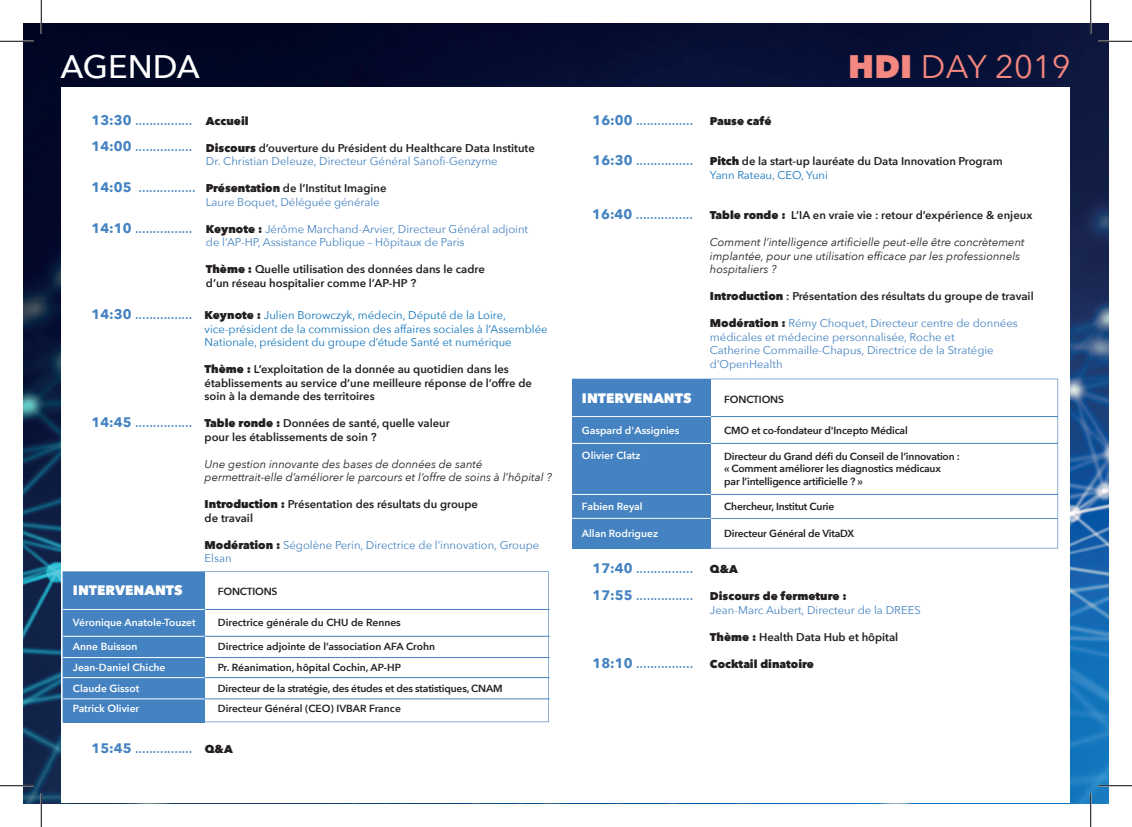
<style>
.page{position:relative;width:1132px;height:827px;background:#fff}
.page>*{position:absolute;margin:0;border:0;box-sizing:border-box;transform-origin:0 0}
.t1{font:32.5px "Avenir Next";color:#f4877f}
.t2{font:500 32.5px "Avenir Next";color:#fff}
.t3{font:500 13.75px "Avenir Next";color:#4482c1}
.t4{font:800 13.75px "Avenir Next";color:#fff}
.t5{font:600 11.25px/13.5px "Avenir Next";color:#231f20}
.t6{font:11.25px/13.5px "Avenir Next";color:#4482c1}
.t7{font:italic 11.25px/13.5px "Avenir Next";color:#231f20}
.t8{font:11.25px/13.5px "Avenir Next";color:#1074bc}
.t9{font:800 11.25px "Avenir Next";color:#231f20}
.t10{font:600 10.25px/12.5px "Avenir Next";letter-spacing:-.02em;color:#231f20}
.t11{font:600 10.25px/20.6px "Avenir Next";color:#231f20}
.t12{font:600 10.25px/20.6px "Avenir Next";color:#fff}
.s1{font-weight:800}
.s2{font-weight:700}
.s3{font-weight:800;color:#231f20}
.s4{font-weight:600;color:#231f20}
.s5{font-weight:800;font-size:11.25px;color:#231f20}
.s6{font-weight:400;color:#1074bc}
</style>
<div class="page">
<img style="left:24px;top:24px;width:1084px;height:779px">
<div style="left:62px;top:87px;width:1007px;height:716px;background:#fff"></div>
<svg style="left:63px;top:571px;width:486px;height:151px"></svg>
<hr style="left:204px;top:609px;width:345px;height:1px;background:#4482c1">
<hr style="left:204px;top:636px;width:345px;height:1px;background:#4482c1">
<hr style="left:204px;top:657px;width:345px;height:1px;background:#4482c1">
<hr style="left:204px;top:677px;width:345px;height:1px;background:#4482c1">
<hr style="left:204px;top:698px;width:345px;height:1px;background:#4482c1">
<hr style="left:63px;top:609px;width:141px;height:1px;background:#fff">
<hr style="left:63px;top:636px;width:141px;height:1px;background:#fff">
<svg style="left:572px;top:379px;width:485px;height:139px"></svg>
<svg style="left:572px;top:518px;width:485px;height:30px"></svg>
<hr style="left:711px;top:416px;width:346px;height:1px;background:#4482c1">
<hr style="left:711px;top:443px;width:346px;height:1px;background:#4482c1">
<hr style="left:572px;top:416px;width:139px;height:1px;background:#fff">
<hr style="left:572px;top:443px;width:139px;height:1px;background:#fff">
<hr style="left:711px;top:494px;width:346px;height:1px;background:#4482c1">
<hr style="left:572px;top:494px;width:139px;height:1px;background:#fff">
<hr style="left:572px;top:518px;width:139px;height:1px;background:#fff">
<hr style="left:63px;top:657px;width:141px;height:1px;background:#fff">
<hr style="left:63px;top:677px;width:141px;height:1px;background:#fff">
<hr style="left:63px;top:698px;width:141px;height:1px;background:#fff">
<hr style="left:0;top:40px;width:34px;height:2px;background:#fff">
<hr style="left:1098px;top:40px;width:33px;height:2px;background:#fff">
<hr style="left:40px;top:0;width:2px;height:34px;background:#fff">
<hr style="left:40px;top:793px;width:2px;height:34px;background:#fff">
<hr style="left:1089px;top:0;width:2px;height:34px;background:#fff">
<hr style="left:1089px;top:793px;width:2px;height:34px;background:#fff">
<hr style="left:0;top:41px;width:34px;height:1px;background:#000">
<hr style="left:1098px;top:41px;width:33px;height:1px;background:#000">
<hr style="left:0;top:785px;width:34px;height:1px;background:#000">
<hr style="left:1098px;top:785px;width:33px;height:1px;background:#000">
<hr style="left:41px;top:0;width:1px;height:34px;background:#000">
<hr style="left:41px;top:793px;width:1px;height:34px;background:#000">
<hr style="left:1090px;top:0;width:1px;height:34px;background:#000">
<hr style="left:1090px;top:793px;width:1px;height:34px;background:#000">
<h1 class="t2" style="left:60px;top:39px;width:141px">AGENDA</h1>
<h1 class="t1" style="left:848px;top:39px;width:224px"><span class="s1">HDI</span> DAY 2019</h1>
<p class="t3" style="left:91px;top:108px;width:102px"><span class="s2">13:30</span> ................</p>
<p class="t3" style="left:91px;top:135px;width:102px"><span class="s2">14:00</span> ................</p>
<p class="t3" style="left:91px;top:176px;width:106px"><span class="s2">14:05</span> ................</p>
<p class="t3" style="left:91px;top:216px;width:102px"><span class="s2">14:10</span> ................</p>
<p class="t3" style="left:91px;top:303px;width:102px"><span class="s2">14:30</span> ................</p>
<p class="t3" style="left:91px;top:411px;width:102px"><span class="s2">14:45</span> ................</p>
<p class="t9" style="left:206px;top:114px;width:44px">Accueil</p>
<p class="t6" style="left:206px;top:140px;width:330px"><span class="s3">Discours</span> <span class="s4">d’ouverture du Président du Healthcare Data Institute<br></span>Dr. Christian Deleuze, Directeur Général Sanofi-Genzyme</p>
<p class="t6" style="left:206px;top:181px;width:182px"><span class="s3">Présentation</span> <span class="s4">de l’Institut Imagine<br></span>Laure Boquet, Déléguée générale</p>
<p class="t6" style="left:206px;top:221px;width:324px"><span class="s3">Keynote :</span> Jérôme Marchand-Arvier, Directeur Général adjoint de l’AP-HP, Assistance Publique – Hôpitaux de Paris</p>
<p class="t5" style="left:206px;top:262px;width:280px"><span class="s1">Thème :</span> Quelle utilisation des données dans le cadre d’un réseau hospitalier comme l’AP-HP ?</p>
<p class="t8" style="left:205px;top:308px;width:344px"><span class="s3">Keynote :</span> Julien Borowczyk, médecin, Député de la Loire, vice-président de la commission des affaires sociales à l’Assemblée<br>Nationale, président du groupe d’étude Santé et numérique</p>
<p class="t5" style="left:205px;top:362px;width:329px"><span class="s1">Thème :</span> L’exploitation de la donnée au quotidien dans les établissements au service d’une meilleure réponse de l’offre de soin à la demande des territoires</p>
<p class="t5" style="left:205px;top:416px;width:247px"><span class="s1">Table ronde :</span> Données de santé, quelle valeur pour les établissements de soin ?</p>
<p class="t7" style="left:205px;top:456px;width:348px">Une gestion innovante des bases de données de santé permettrait-elle d’améliorer le parcours et l’offre de soins à l’hôpital ?</p>
<p class="t5" style="left:205px;top:497px;width:275px"><span class="s1">Introduction :</span> Présentation des résultats du groupe de travail</p>
<p class="t6" style="left:205px;top:537px;width:336px"><span class="s3">Modération :</span> Ségolène Perin, Directrice de l’innovation, Groupe<br>Elsan</p>
<p class="t4" style="left:73px;top:582px;width:111px">INTERVENANTS</p>
<p class="t10" style="left:218px;top:585px;width:61px">FONCTIONS</p>
<p class="t12" style="left:73px;top:612px;width:124px">Véronique Anatole-Touzet</p>
<p class="t11" style="left:218px;top:612px;width:184px">Directrice générale du CHU de Rennes</p>
<p class="t12" style="left:73px;top:636px;width:94px">Anne Buisson<br>Jean-Daniel Chiche<br>Claude Gissot<br>Patrick Olivier</p>
<p class="t11" style="left:218px;top:636px;width:286px">Directrice adjointe de l’association AFA Crohn<br>Pr. Réanimation, hôpital Cochin, AP-HP<br>Directeur de la stratégie, des études et des statistiques, CNAM Directeur Général (CEO) IVBAR France</p>
<p class="t3" style="left:91px;top:736px;width:143px"><span class="s2">15:45</span> ................ <span class="s5">Q&amp;A</span></p>
<p class="t3" style="left:592px;top:108px;width:102px"><span class="s2">16:00</span> ................</p>
<p class="t3" style="left:592px;top:148px;width:102px"><span class="s2">16:30</span> ................</p>
<p class="t3" style="left:592px;top:203px;width:102px"><span class="s2">16:40</span> ................</p>
<p class="t9" style="left:710px;top:114px;width:63px">Pause café</p>
<p class="t5" style="left:710px;top:154px;width:294px"><span class="s1">Pitch</span> de la start-up lauréate du Data Innovation Program<br><span class="s6">Yann Rateau, CEO, Yuni</span></p>
<p class="t5" style="left:710px;top:208px;width:324px"><span class="s1">Table ronde :</span> L’IA en vraie vie : retour d’expérience &amp; enjeux</p>
<p class="t7" style="left:710px;top:235px;width:316px">Comment l’intelligence artificielle peut-elle être concrètement implantée, pour une utilisation efficace par les professionnels hospitaliers ?</p>
<p class="t5" style="left:710px;top:289px;width:325px"><span class="s1">Introduction</span> : Présentation des résultats du groupe de travail</p>
<p class="t6" style="left:710px;top:316px;width:309px"><span class="s3">Modération :</span> Rémy Choquet, Directeur centre de données médicales et médecine personnalisée, Roche et<br>Catherine Commaille-Chapus, Directrice de la Stratégie d’OpenHealth</p>
<p class="t4" style="left:582px;top:389px;width:111px">INTERVENANTS</p>
<p class="t10" style="left:724px;top:392px;width:61px">FONCTIONS</p>
<p class="t12" style="left:582px;top:419px;width:99px">Gaspard d'Assignies</p>
<p class="t10" style="left:724px;top:423px;width:185px">CMO et co-fondateur d'Incepto Médical</p>
<p class="t12" style="left:582px;top:444px;width:60px">Olivier Clatz</p>
<p class="t12" style="left:582px;top:496px;width:62px">Fabien Reyal</p>
<p class="t12" style="left:582px;top:523px;width:78px">Allan Rodriguez</p>
<p class="t3" style="left:592px;top:556px;width:102px"><span class="s2">17:40</span> ................</p>
<p class="t3" style="left:592px;top:583px;width:102px"><span class="s2">17:55</span> ................</p>
<p class="t3" style="left:592px;top:651px;width:102px"><span class="s2">18:10</span> ................</p>
<p class="t10" style="left:724px;top:449px;width:237px">Directeur du Grand défi du Conseil de l’innovation : « Comment améliorer les diagnostics médicaux<br>par l’intelligence artificielle ? »</p>
<p class="t10" style="left:724px;top:500px;width:112px">Chercheur, Institut Curie</p>
<p class="t10" style="left:724px;top:527px;width:132px">Directeur Général de VitaDX</p>
<p class="t9" style="left:710px;top:562px;width:29px">Q&amp;A</p>
<p class="t9" style="left:710px;top:589px;width:138px">Discours de fermeture :</p>
<p class="t6" style="left:710px;top:602px;width:212px">Jean-Marc Aubert, Directeur de la DREES</p>
<p class="t5" style="left:710px;top:629px;width:190px"><span class="s1">Thème :</span> Health Data Hub et hôpital</p>
<p class="t9" style="left:710px;top:656px;width:106px">Cocktail dinatoire</p>
</div>
